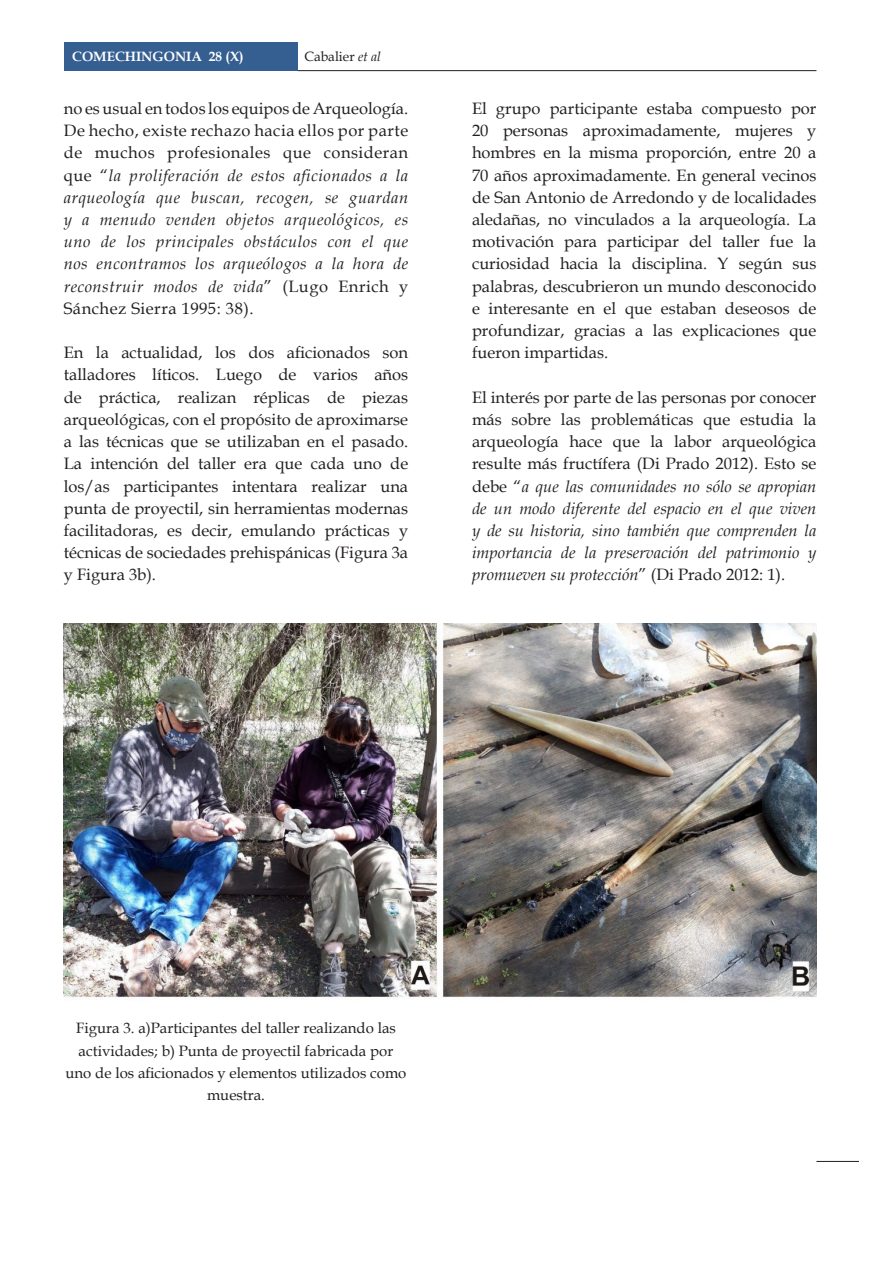
<style>
.page{position:relative;width:893px;height:1263px;background:#fff}
.page>*{position:absolute;margin:0;border:0;box-sizing:border-box;transform-origin:0 0}
.t1{font:16.5px/22.2px "Book Antiqua";color:#231f20;text-align:justify}
.t2{font:italic 16.5px/22.2px "Book Antiqua";letter-spacing:.03em;color:#231f20;text-align:justify}
.t3{font:15px/22.2px "Book Antiqua";color:#231f20;text-align:center}
.t4{font:700 13.5px "Book Antiqua";color:#fff}
.t5{font:13.5px "Book Antiqua";color:#231f20}
.s1{font-style:italic}
.s2{font-style:normal}
</style>
<div class="page">
<div style="left:64px;top:43px;width:234px;height:28px;background:#365f91"></div>
<hr style="left:298px;top:70px;width:518px;height:1px;background:#231f20">
<hr style="left:816px;top:1161px;width:43px;height:1px;background:#231f20">
<img style="left:64px;top:624px;width:752px;height:374px">
<p class="t4" style="left:72px;top:48px;width:173px">COMECHINGONIA 28 (X)</p>
<p class="t5" style="left:304px;top:47px;width:78px">Cabalier <span class="s1">et al</span></p>
<p class="t2" style="left:64px;top:97px;width:346px"><span class="s2">no es usual en todos los equipos de Arqueología.<br>De hecho, existe rechazo hacia ellos por parte de muchos profesionales que consideran que “</span>la proliferación de estos aficionados a la arqueología que buscan, recogen, se guardan y a menudo venden objetos arqueológicos, es uno de los principales obstáculos con el que nos encontramos los arqueólogos a la hora de reconstruir modos de vida<span class="s2">” (Lugo Enrich y Sánchez Sierra 1995: 38).</span></p>
<p class="t1" style="left:64px;top:341px;width:346px">En la actualidad, los dos aficionados son talladores líticos. Luego de varios años de práctica, realizan réplicas de piezas arqueológicas, con el propósito de aproximarse a las técnicas que se utilizaban en el pasado.<br>La intención del taller era que cada uno de los/as participantes intentara realizar una punta de proyectil, sin herramientas modernas facilitadoras, es decir, emulando prácticas y técnicas de sociedades prehispánicas (Figura 3a y Figura 3b).</p>
<p class="t1" style="left:472px;top:97px;width:346px">El grupo participante estaba compuesto por 20 personas aproximadamente, mujeres y hombres en la misma proporción, entre 20 a 70 años aproximadamente. En general vecinos de San Antonio de Arredondo y de localidades aledañas, no vinculados a la arqueología. La motivación para participar del taller fue la curiosidad hacia la disciplina. Y según sus palabras, descubrieron un mundo desconocido e interesante en el que estaban deseosos de profundizar, gracias a las explicaciones que fueron impartidas.</p>
<p class="t1" style="left:472px;top:386px;width:346px">El interés por parte de las personas por conocer más sobre las problemáticas que estudia la arqueología hace que la labor arqueológica resulte más fructífera (Di Prado 2012). Esto se debe “<span class="s1">a que las comunidades no sólo se apropian de un modo diferente del espacio en el que viven y de su historia, sino también que comprenden la importancia de la preservación del patrimonio y promueven su protección</span>” (Di Prado 2012: 1).</p>
<p class="t3" style="left:66px;top:1017px;width:342px">Figura 3. a)Participantes del taller realizando las actividades; b) Punta de proyectil fabricada por uno de los aficionados y elementos utilizados como muestra.</p>
</div>
